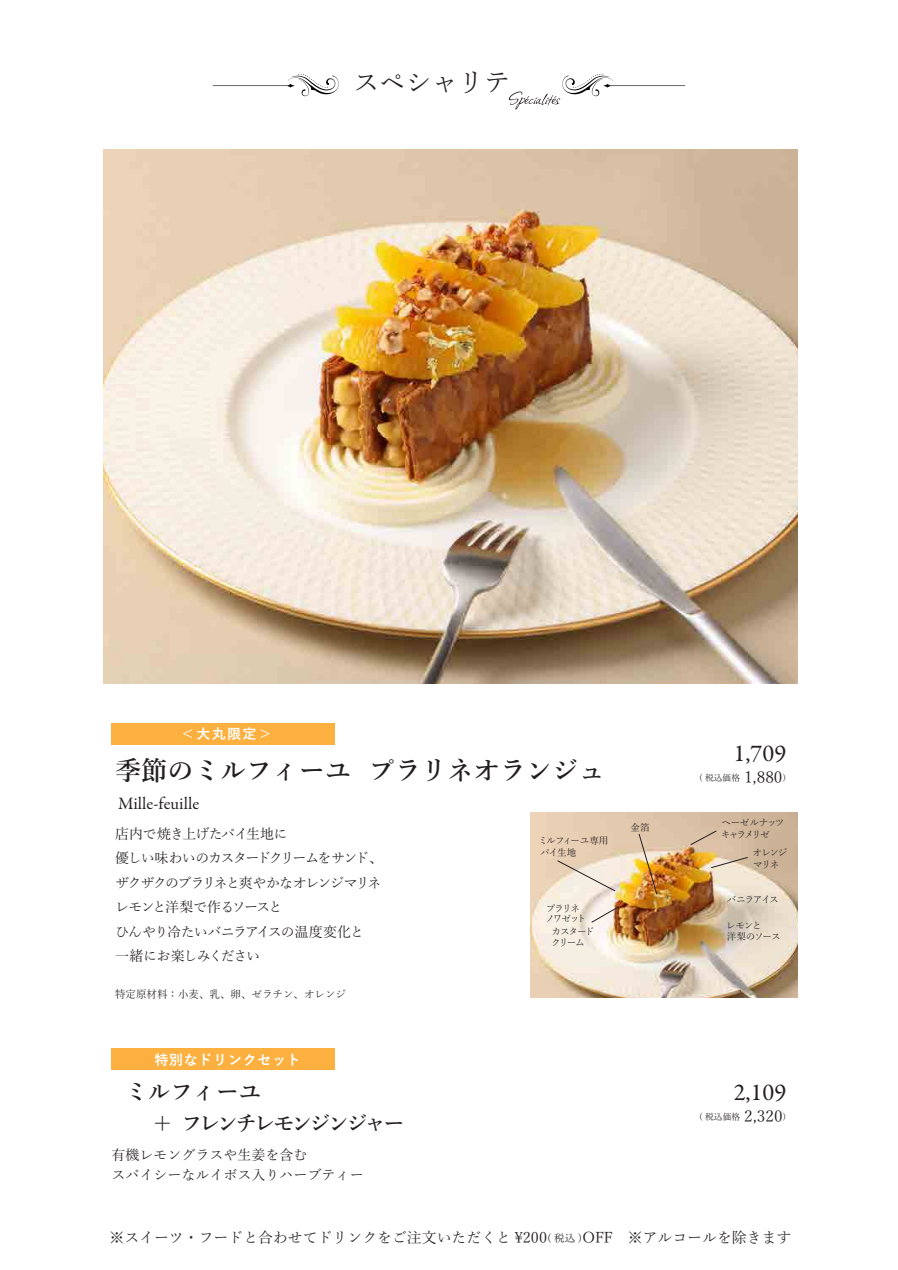
<style>
.page{position:relative;width:898px;height:1270px;background:#fff}
.page>*{position:absolute;margin:0;border:0;box-sizing:border-box;transform-origin:0 0}
.t1{font:600 26.25px "Yu Mincho";color:#231f20}
.t2{font:26.25px "Yu Mincho";color:#231f20}
.t3{font:24.5px "Garamond Premr Pro";color:#231f20}
.t4{font:600 22.75px "Yu Mincho";color:#231f20}
.t5{font:600 21px "Yu Mincho";letter-spacing:-.13em;color:#231f20}
.t6{font:17.5px "Garamond Premr Pro";color:#231f20}
.t7{font:14.88px "Yu Mincho";color:#231f20}
.t8{font:14px/24.5px "Yu Mincho";letter-spacing:-.085em;color:#231f20}
.t9{font:14px/19.2px "Yu Mincho";color:#231f20}
.t10{font:700 14px "Yu Gothic";letter-spacing:.05em;color:#fff}
.t11{font:10.5px "Yu Mincho";color:#231f20}
.t12{font:9.62px/10.5px "Yu Mincho";letter-spacing:-.13em;color:#231f20}
.t13{font:9.62px/12.2px "Yu Mincho";letter-spacing:-.155em;color:#231f20}
.t14{font:9.62px/12.2px "Yu Mincho";letter-spacing:-.095em;color:#231f20}
.t15{font:9.62px/10.5px "Yu Mincho";letter-spacing:-.15em;color:#231f20}
.t16{font:8.75px "Yu Mincho";color:#231f20}
.s1{font-size:22.75px}
.s2{font-size:15.75px}
.s3{font-size:10.5px}
</style>
<div class="page">
<svg style="left:213px;top:74px;width:126px;height:22px"></svg>
<div style="left:112px;top:723px;width:223px;height:22px;background:#fbb03f"></div>
<img style="left:103px;top:150px;width:695px;height:533px">
<img style="left:531px;top:812px;width:267px;height:186px">
<svg style="left:711px;top:857px;width:37px;height:11px"></svg>
<svg style="left:690px;top:830px;width:27px;height:15px"></svg>
<svg style="left:557px;top:860px;width:59px;height:32px;background:#ebded0"></svg>
<svg style="left:591px;top:906px;width:28px;height:17px"></svg>
<svg style="left:638px;top:833px;width:19px;height:62px"></svg>
<div style="left:112px;top:1048px;width:223px;height:22px;background:#fbb03f"></div>
<svg style="left:509px;top:74px;width:176px;height:36px"></svg>
<h1 class="t2" style="left:353px;top:69px;width:159px">スペシャリテ</h1>
<p class="t10" style="left:181px;top:726px;width:92px">＜大丸限定＞</p>
<h1 class="t1" style="left:115px;top:755px;width:491px">季節のミルフィーユ プラリネオランジュ</h1>
<p class="t6" style="left:118px;top:793px;width:83px">Mille-feuille</p>
<p class="t8" style="left:115px;top:822px;width:269px">店内で焼き上げたパイ生地に<br>優しい味わいのカスタードクリームをサンド、ザクザクのプラリネと爽やかなオレンジマリネレモンと洋梨で作るソースと<br>ひんやり冷たいバニラアイスの温度変化と<br>一緒にお楽しみください</p>
<p class="t14" style="left:538px;top:834px;width:72px">ミルフィーユ専用パイ生地</p>
<p class="t15" style="left:545px;top:903px;width:42px">プラリネノワゼット</p>
<p class="t12" style="left:551px;top:927px;width:45px">カスタードクリーム</p>
<p class="t11" style="left:115px;top:989px;width:232px">特定原材料：小麦、乳、卵、ゼラチン、オレンジ</p>
<p class="t10" style="left:154px;top:1051px;width:148px">特別なドリンクセット</p>
<h3 class="t4" style="left:125px;top:1079px;width:138px">ミルフィーユ</h3>
<h3 class="t5" style="left:151px;top:1112px;width:255px"><span class="s1">＋</span> フレンチレモンジンジャー</h3>
<p class="t9" style="left:112px;top:1146px;width:253px">有機レモングラスや生姜を含む<br>スパイシーなルイボス入りハーブティー</p>
<p class="t12" style="left:630px;top:822px;width:21px">金箔</p>
<h2 class="t3" style="left:734px;top:739px;width:54px">1,709</h2>
<p class="t16" style="left:699px;top:773px;width:89px">( 税込価格 <span class="s2">1,880</span>)</p>
<p class="t13" style="left:721px;top:816px;width:65px">ヘーゼルナッツキャラメリゼ</p>
<p class="t12" style="left:752px;top:846px;width:36px;line-height:12.2px">オレンジマリネ</p>
<p class="t12" style="left:727px;top:895px;width:53px">バニラアイス</p>
<p class="t12" style="left:726px;top:921px;width:56px">レモンと<br>洋梨のソース</p>
<h2 class="t3" style="left:734px;top:1078px;width:54px">2,109</h2>
<p class="t16" style="left:699px;top:1108px;width:89px">( 税込価格 <span class="s2">2,320</span>)</p>
<p class="t7" style="left:109px;top:1230px;width:683px">※スイーツ・フードと合わせてドリンクをご注文いただくと \200<span class="s3">( 税込 )</span>OFF　※アルコールを除きます</p>
</div>
